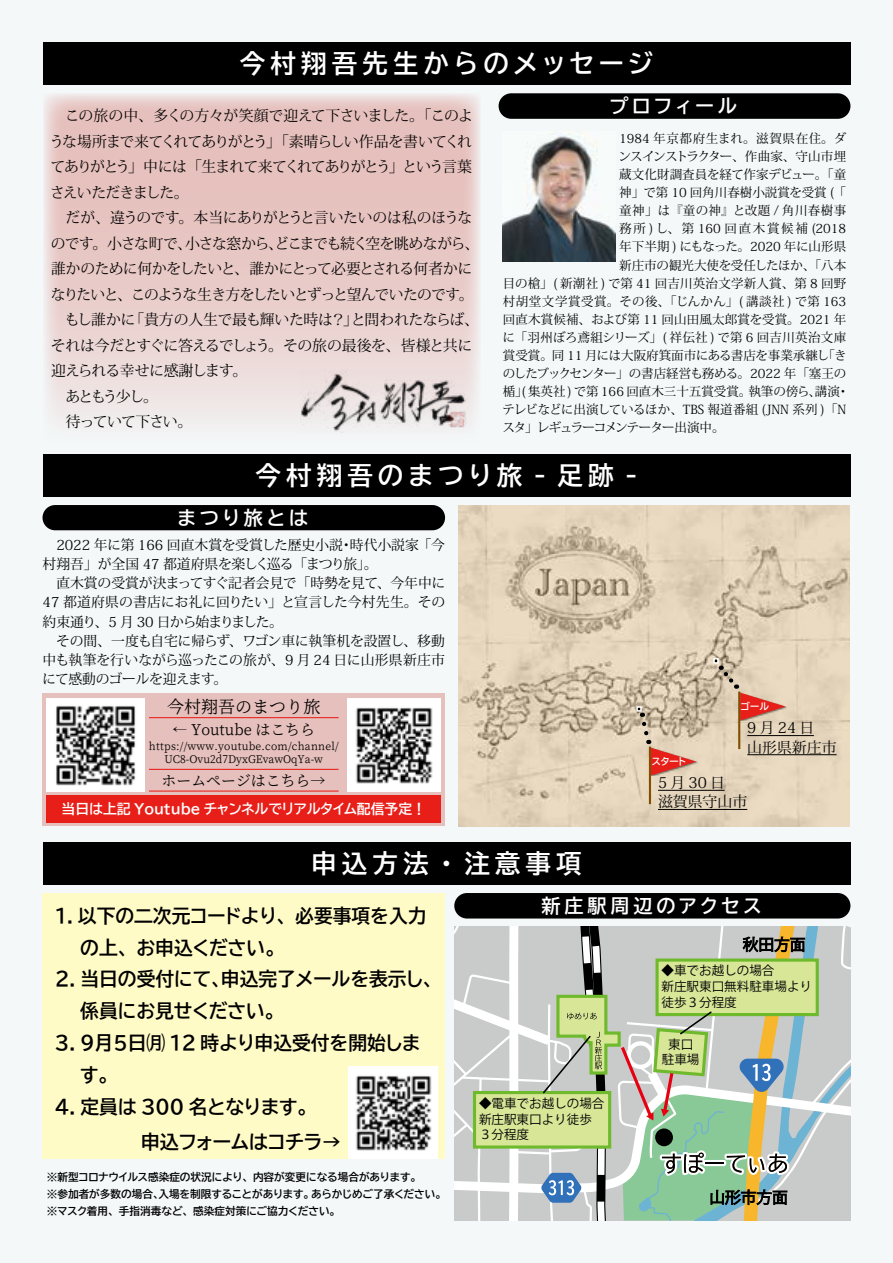
<style>
.page{position:relative;width:893px;height:1263px;background:#f4f8f9}
.page>*{position:absolute;margin:0;border:0;box-sizing:border-box;transform-origin:0 0}
.t1{font:25.5px "BIZ UDP Gothic Bold";letter-spacing:.2em;color:#fff}
.t2{font:19.2px/32px "BIZ UDP Gothic Bold";color:#000}
.t3{font:19.2px "BIZ UDP Gothic Bold";letter-spacing:.2em;color:#fff}
.t4{font:16.95px "Appli Mincho";color:#000}
.t5{font:14.85px/25.5px "Koz Min Pr 6 N";letter-spacing:-.04em;color:#000;text-align:justify}
.t6{font:14.85px "Appli Mincho";color:#000}
.t7{font:14.85px/19.2px "Koz Min Pr 6 N";color:#000}
.t8{font:13.8px/19.2px "Koz Min Pr 6 N";letter-spacing:-.01em;color:#000}
.t9{font:13.8px "BIZ UDP Gothic Bold";color:#fff}
.t10{font:12.6px/15.8px "Koz Go Pr 6 N";color:#000}
.t11{font:12.45px "Koz Min Pr 6 N";color:#000}
.t12{font:12.45px "Koz Min Pr 6 N";letter-spacing:-.07em;color:#000}
.t13{font:12.45px "Koz Min Pr 6 N";letter-spacing:.045em;color:#000}
.t14{font:12.45px "Koz Min Pr 6 N";letter-spacing:.025em;color:#000}
.t15{font:12.45px "Koz Min Pr 6 N";letter-spacing:.135em;color:#000}
.t16{font:12.45px "Koz Min Pr 6 N";letter-spacing:.05em;color:#000}
.t17{font:12.45px "Koz Min Pr 6 N";letter-spacing:-.055em;color:#000}
.t18{font:12.45px "Koz Min Pr 6 N";letter-spacing:.03em;color:#000}
.t19{font:10.65px/17px "BIZ UDP Gothic Bold";color:#000}
.t20{font:10.65px/12.8px "Appli Mincho";letter-spacing:.02em;color:#000;text-align:center}
.t21{font:9.6px "BIZ UDP Gothic Bold";color:#fff}
.s1{font-family:"Adobe Myungjo Std";font-weight:500}
.s2{font-family:"Koz Min Pr 6 N"}
</style>
<div class="page">
<div style="left:43px;top:893px;width:402px;height:266px;background:#fffbc7"></div>
<div style="left:43px;top:842px;width:807px;height:42px;background:#000"></div>
<img style="left:348px;top:1067px;width:90px;height:92px">
<div style="left:454px;top:893px;width:396px;height:25px;background:#000;border-radius:13px"></div>
<svg style="left:454px;top:926px;width:396px;height:294px;background:#bdcab3"></svg>
<div style="left:43px;top:454px;width:807px;height:42px;background:#000"></div>
<div style="left:43px;top:505px;width:402px;height:25px;background:#000;border-radius:13px"></div>
<img style="left:459px;top:505px;width:391px;height:321px">
<div style="left:43px;top:693px;width:402px;height:133px;background:#e6c0bc"></div>
<img style="left:348px;top:698px;width:93px;height:94px">
<img style="left:47px;top:698px;width:98px;height:94px">
<div style="left:47px;top:795px;width:394px;height:27px;background:#e71f18"></div>
<hr style="left:747px;top:735px;width:67px;height:1px;background:#000">
<hr style="left:747px;top:754px;width:90px;height:1px;background:#000">
<hr style="left:738px;top:691px;width:2px;height:58px;background:#804f00">
<div style="left:740px;top:693px;width:47px;height:28px;background:#000;opacity:.5"></div>
<svg style="left:713px;top:658px;width:73px;height:62px;background:#d9af99"></svg>
<hr style="left:658px;top:790px;width:67px;height:1px;background:#000">
<hr style="left:658px;top:809px;width:89px;height:1px;background:#000">
<hr style="left:649px;top:747px;width:2px;height:57px;background:#804f00">
<div style="left:651px;top:748px;width:46px;height:28px;background:#000;opacity:.5"></div>
<svg style="left:636px;top:706px;width:60px;height:69px;background:#d1a58f"></svg>
<hr style="left:149px;top:717px;width:190px;height:1px;background:#e71f18">
<hr style="left:149px;top:769px;width:190px;height:1px;background:#e71f18">
<hr style="left:149px;top:790px;width:190px;height:2px;background:#e71f18">
<div style="left:43px;top:43px;width:807px;height:42px;background:#000"></div>
<svg style="left:44px;top:94px;width:436px;height:330px;background:#e8ccca"></svg>
<div style="left:499px;top:93px;width:351px;height:26px;background:#000;border-radius:13px"></div>
<img style="left:503px;top:136px;width:112px;height:126px">
<img style="left:300px;top:369px;width:172px;height:64px">
<h1 class="t1" style="left:240px;top:51px;width:415px">今村翔吾先生からのメッセージ</h1>
<p class="t5" style="left:49px;top:103px;width:425px">　この旅の中、多くの方々が笑顔で迎えて下さいました。「このような場所まで来てくれてありがとう」「素晴らしい作品を書いてくれてありがとう」中には「生まれて来てくれてありがとう」という言葉さえいただきました。</p>
<p class="t5" style="left:51px;top:205px;width:430px;text-align:left;text-indent:15px">だが、違うのです。本当にありがとうと言いたいのは私のほうなのです。小さな町で、小さな窓から、どこまでも続く空を眺めながら、誰かのために何かをしたいと、誰かにとって必要とされる何者かになりたいと、このような生き方をしたいとずっと望んでいたのです。　もし誰かに「貴方の人生で最も輝いた時は？」と問われたならば、それは今だとすぐに答えるでしょう。その旅の最後を、皆様と共に迎えられる幸せに感謝します。<br>　あともう少し。<br>　待っていて下さい。</p>
<p class="t3" style="left:610px;top:96px;width:129px">プロフィール</p>
<p class="t16" style="left:619px;top:131px;width:228px">1984 年京都府生まれ｡滋賀県在住｡ダ</p>
<p class="t17" style="left:618px;top:149px;width:229px">ンスインストラクター､作曲家､守山市埋</p>
<p class="t11" style="left:619px;top:168px;width:228px">蔵文化財調査員を経て作家デビュー｡｢童</p>
<p class="t11" style="left:619px;top:186px;width:228px">神｣で第 10 回角川春樹小説賞を受賞 ( ｢</p>
<p class="t18" style="left:619px;top:204px;width:228px">童神｣は『童の神』と改題 / 角川春樹事</p>
<p class="t15" style="left:619px;top:222px;width:228px">務所 )し、第 160 回直木賞候補 (2018</p>
<p class="t11" style="left:619px;top:240px;width:228px">年下半期 ) にもなった｡ 2020 年に山形県</p>
<p class="t11" style="left:619px;top:258px;width:228px">新庄市の観光大使を受任したほか、「八本</p>
<p class="t11" style="left:503px;top:276px;width:345px">目の槍」( 新潮社 ) で第 41 回吉川英治文学新人賞､第 8 回野</p>
<p class="t13" style="left:503px;top:294px;width:345px">村胡堂文学賞受賞｡その後、「じんかん」( 講談社 ) で第 163</p>
<p class="t11" style="left:503px;top:312px;width:345px">回直木賞候補､および第 11 回山田風太郎賞を受賞｡ 2021 年</p>
<p class="t14" style="left:503px;top:330px;width:345px">に「羽州ぼろ鳶組シリーズ」( 祥伝社 ) で第 6 回吉川英治文庫</p>
<p class="t11" style="left:503px;top:348px;width:345px">賞受賞｡同 11 月には大阪府箕面市にある書店を事業承継し「き</p>
<p class="t12" style="left:503px;top:366px;width:345px">のしたブックセンター」の書店経営も務める。2022 年「塞王の</p>
<p class="t11" style="left:503px;top:384px;width:348px">楯」( 集英社 ) で第 166 回直木三十五賞受賞｡執筆の傍ら、講演・</p>
<p class="t11" style="left:502px;top:403px;width:345px">テレビなどに出演しているほか､ TBS 報道番組 (JNN 系列 )「N</p>
<p class="t12" style="left:502px;top:421px;width:218px">スタ」レギュラーコメンテーター出演中｡</p>
<h1 class="t1" style="left:256px;top:462px;width:383px">今村翔吾のまつり旅 - 足跡 -</h1>
<p class="t3" style="left:178px;top:508px;width:132px">まつり旅とは</p>
<p class="t8" style="left:42px;top:536px;width:405px">　2022 年に第 166 回直木賞を受賞した歴史小説・時代小説家「今村翔吾」が全国 47 都道府県を楽しく巡る「まつり旅」。<br>　直木賞の受賞が決まってすぐ記者会見で「時勢を見て、今年中に<br>47 都道府県の書店にお礼に回りたい」と宣言した今村先生。その約束通り、5 月 30 日から始まりました。<br>　その間、一度も自宅に帰らず、ワゴン車に執筆机を設置し、移動中も執筆を行いながら巡ったこの旅が、9 月 24 日に山形県新庄市にて感動のゴールを迎えます。</p>
<p class="t4" style="left:167px;top:697px;width:155px">今村翔吾のまつり旅</p>
<p class="t6" style="left:173px;top:720px;width:144px"><span class="s1">←</span> Youtube はこちら</p>
<p class="t20" style="left:149px;top:740px;width:191px">https://www.youtube.com/channel/<br>UC8-Ovu2d7DyxGEvawOqYa-w</p>
<p class="t6" style="left:162px;top:771px;width:165px">ホームページはこちら<span class="s2">→</span></p>
<p class="t9" style="left:62px;top:802px;width:366px">当日は上記 Youtube チャンネルでリアルタイム配信予定！</p>
<p class="t21" style="left:741px;top:702px;width:29px">ゴール</p>
<p class="t21" style="left:652px;top:757px;width:36px">スタート</p>
<p class="t7" style="left:747px;top:719px;width:91px">9月24日<br>山形県新庄市</p>
<p class="t7" style="left:658px;top:773px;width:91px">5月30日<br>滋賀県守山市</p>
<h1 class="t1" style="left:311px;top:850px;width:272px">申込方法・注意事項</h1>
<p class="t3" style="left:541px;top:896px;width:222px">新庄駅周辺のアクセス</p>
<p class="t2" style="left:55px;top:899px;width:373px">１. 以下の二次元コードより、必要事項を入力　　の上、お申込ください。</p>
<p class="t2" style="left:55px;top:963px;width:380px">２. 当日の受付にて、申込完了メールを表示し、　　係員にお見せください。</p>
<p class="t2" style="left:55px;top:1027px;width:366px">3. ９月５日㈪ 12 時より申込受付を開始しま　　す。</p>
<p class="t2" style="left:141px;top:1089px;width:202px;line-height:35.2px;text-indent:-85px">4. 定員は 300 名となります。<br>申込フォームはコチラ→</p>
<p class="t10" style="left:661px;top:963px;width:152px">◆車でお越しの場合<br>新庄駅東口無料駐車場より徒歩３分程度</p>
<p class="t10" style="left:662px;top:1036px;width:39px;text-align:center">東口駐車場</p>
<p class="t10" style="left:479px;top:1096px;width:127px">◆電車でお越しの場合新庄駅東口より徒歩<br>３分程度</p>
<p class="t19" style="left:47px;top:1168px;width:397px">※新型コロナウイルス感染症の状況により、内容が変更になる場合があります。<br>※参加者が多数の場合、入場を制限することがあります。あらかじめご了承ください。※マスク着用、手指消毒など、感染症対策にご協力ください。</p>
</div>
